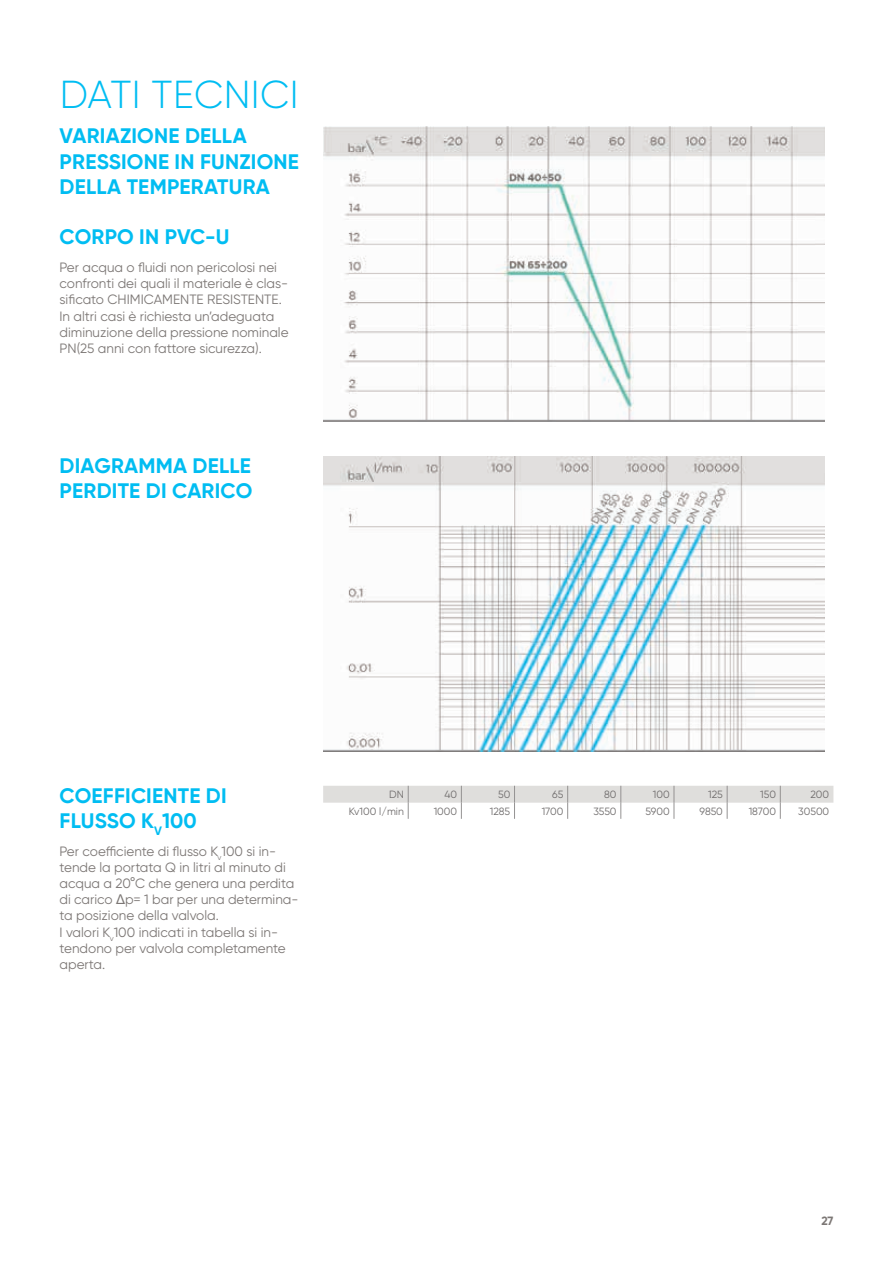
<style>
.page{position:relative;width:893px;height:1263px;background:#fff}
.page>*{position:absolute;margin:0;border:0;box-sizing:border-box;transform-origin:0 0}
.t1{font:300 39px "Gilroy";letter-spacing:.01em;color:#01bdf2}
.t2{font:700 21px/25.2px "Gilroy";letter-spacing:.01em;color:#01bdf2}
.t3{font:13.5px/16.2px "Gilroy";color:#7c7775}
.t4{font:700 12px "Gilroy";color:#7c7775}
.t5{font:10.5px "Gilroy";color:#6e6b6b}
.s1{font-family:"Arial"}
</style>
<div class="page">
<img style="left:323px;top:127px;width:502px;height:295px">
<img style="left:323px;top:456px;width:502px;height:295px">
<svg style="left:323px;top:786px;width:510px;height:33px"></svg>
<h1 class="t1" style="left:60px;top:71px;width:240px">DATI TECNICI</h1>
<h2 class="t2" style="left:60px;top:123px;width:241px">VARIAZIONE DELLA<br>PRESSIONE IN FUNZIONE<br>DELLA TEMPERATURA</h2>
<h2 class="t2" style="left:60px;top:224px;width:171px">CORPO IN PVC-U</h2>
<p class="t3" style="left:60px;top:259px;width:231px">Per acqua o fluidi non pericolosi nei confronti dei quali il materiale è clas&shy;sificato CHIMICAMENTE RESISTENTE.<br>In altri casi è richiesta un’adeguata diminuzione della pressione nominale PN(25 anni con fattore sicurezza).</p>
<h2 class="t2" style="left:60px;top:453px;width:194px">DIAGRAMMA DELLE<br>PERDITE DI CARICO</h2>
<h2 class="t2" style="left:60px;top:782px;width:169px">COEFFICIENTE DI<br>FLUSSO K<sub>V</sub>100</h2>
<p class="t3" style="left:60px;top:843px;width:240px">Per coefficiente di flusso K<sub>v</sub>100 si in&shy;tende la portata Q in litri al minuto di acqua a 20°C che genera una perdita di carico <span class="s1">Δ</span>p= 1 bar per una determina&shy;ta posizione della valvola.<br>I valori K<sub>v</sub>100 indicati in tabella si in&shy;tendono per valvola completamente aperta.</p>
<p class="t5" style="left:389px;top:788px;width:16px">DN</p>
<p class="t5" style="left:444px;top:788px;width:14px">40</p>
<p class="t5" style="left:498px;top:788px;width:14px">50</p>
<p class="t5" style="left:552px;top:788px;width:13px">65</p>
<p class="t5" style="left:604px;top:788px;width:14px">80</p>
<p class="t5" style="left:653px;top:788px;width:18px">100</p>
<p class="t5" style="left:708px;top:788px;width:16px">125</p>
<p class="t5" style="left:760px;top:788px;width:17px">150</p>
<p class="t5" style="left:811px;top:788px;width:20px">200</p>
<p class="t5" style="left:349px;top:804px;width:57px">Kv100 l/min</p>
<p class="t5" style="left:434px;top:804px;width:25px">1000</p>
<p class="t5" style="left:490px;top:804px;width:22px">1285</p>
<p class="t5" style="left:542px;top:804px;width:23px">1700</p>
<p class="t5" style="left:593px;top:804px;width:25px">3550</p>
<p class="t5" style="left:646px;top:804px;width:26px">5900</p>
<p class="t5" style="left:699px;top:804px;width:25px">9850</p>
<p class="t5" style="left:749px;top:804px;width:29px">18700</p>
<p class="t5" style="left:798px;top:804px;width:32px">30500</p>
<p class="t4" style="left:821px;top:1213px;width:14px">27</p>
</div>
